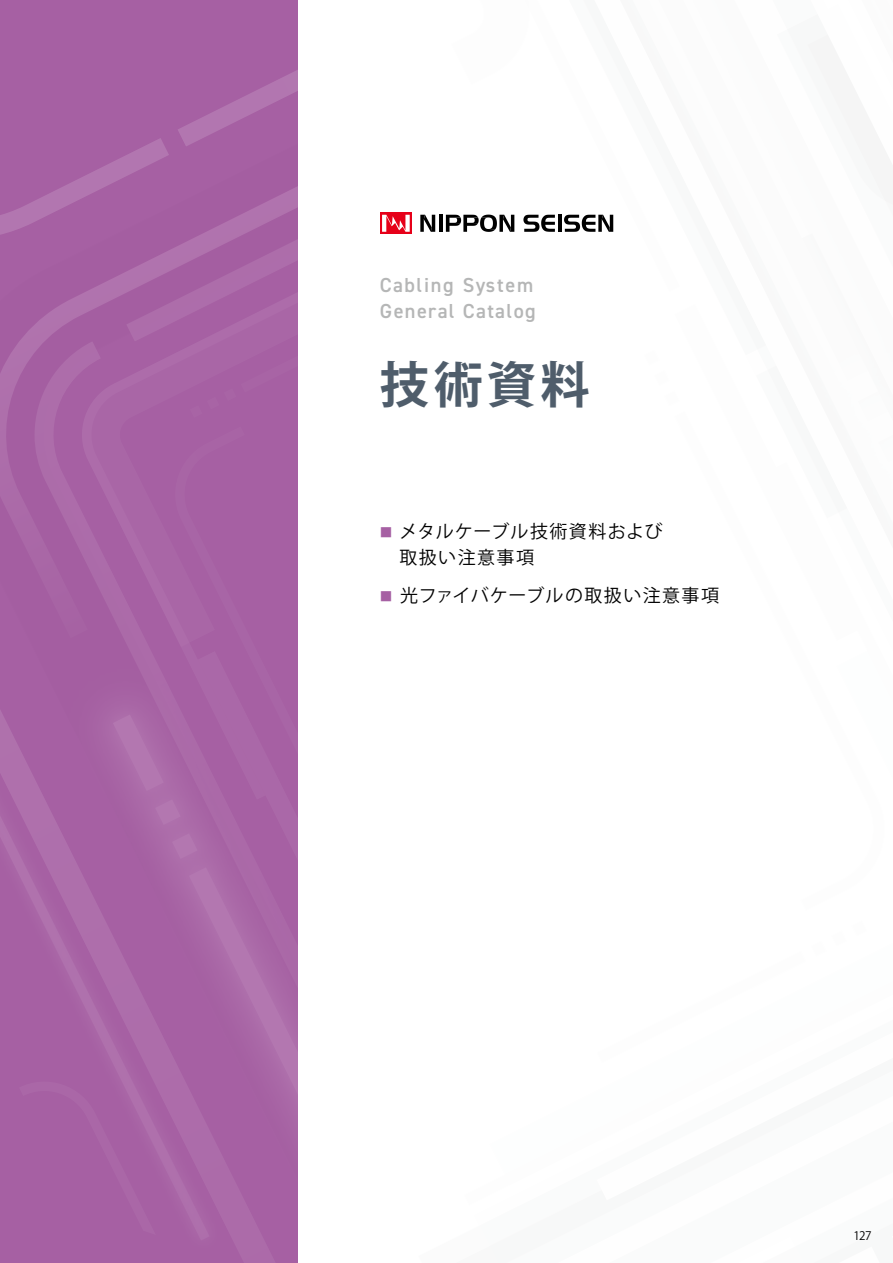
<style>
.page{position:relative;width:893px;height:1263px;background:#fff}
.page>*{position:absolute;margin:0;border:0;box-sizing:border-box;transform-origin:0 0}
.t1{font:700 49.5px "Koz Go Pro";color:#4f5d6b}
.t2{font:600 20.25px/25.5px "DIN2014";letter-spacing:.07em;color:#b5b6b6}
.t3{font:18px/25.8px "Koz Go Pro";letter-spacing:.08em;color:#000}
.t4{font:11.7px "Koz Go Pro";color:#000}
.s1{font-size:12.6px;color:#a660a3}
</style>
<div class="page">
<svg style="left:82px;top:268px;width:216px;height:178px;background:#a763a4"></svg>
<svg style="left:0;top:290px;width:244px;height:156px;background:#a764a4"></svg>
<svg style="left:0;top:249px;width:298px;height:19px;background:#a763a4"></svg>
<svg style="left:0;top:239px;width:298px;height:10px;background:#a662a3"></svg>
<svg style="left:190px;top:300px;width:108px;height:118px;background:#a763a4"></svg>
<svg style="left:0;top:164px;width:298px;height:75px;background:#a763a4"></svg>
<svg style="left:0;top:446px;width:298px;height:817px;background:#a763a4"></svg>
<div style="left:0;top:0;width:298px;height:164px;background:#a660a3"></div>
<div style="left:380px;top:213px;width:32px;height:21px;background:#e60019"></div>
<svg style="left:382px;top:215px;width:28px;height:17px"></svg>
<svg style="left:420px;top:215px;width:15px;height:17px"></svg>
<hr style="left:439px;top:215px;width:3px;height:17px;background:#000">
<svg style="left:446px;top:215px;width:68px;height:17px"></svg>
<svg style="left:523px;top:215px;width:32px;height:17px"></svg>
<hr style="left:558px;top:215px;width:3px;height:17px;background:#000">
<svg style="left:564px;top:215px;width:49px;height:17px"></svg>
<p class="t2" style="left:380px;top:272px;width:157px">Cabling System<br>General Catalog</p>
<h1 class="t1" style="left:380px;top:353px;width:211px">技術資料</h1>
<p class="t3" style="left:380px;top:519px;width:284px"><span class="s1">■</span> メタルケーブル技術資料および　取扱い注意事項</p>
<p class="t3" style="left:380px;top:583px;width:341px"><span class="s1">■</span> 光ファイバケーブルの取扱い注意事項</p>
<p class="t4" style="left:853px;top:1228px;width:20px">127</p>
</div>
